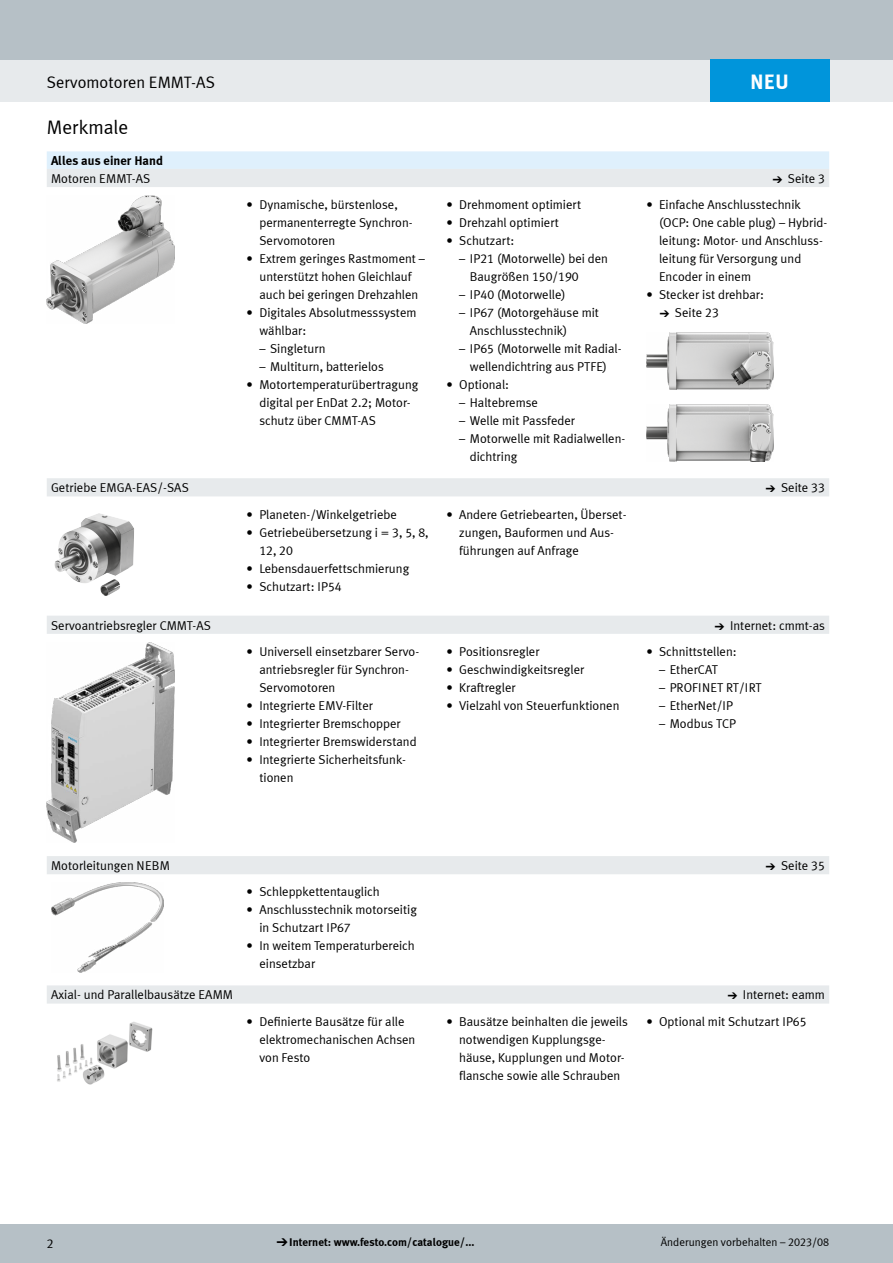
<style>
.page{position:relative;width:893px;height:1263px;background:#fff}
.page>*{position:absolute;margin:0;border:0;box-sizing:border-box;transform-origin:0 0}
.t1{font:700 21px "Meta Plus LF";color:#fff}
.t2{font:19.5px "Meta Plus LF";color:#000}
.t3{font:16.5px "Meta Plus LF";color:#000}
.t4{font:12.75px/18px "Meta Plus LF";color:#000}
.t5{font:700 12.75px "Meta Plus LF";color:#000}
.t6{font:700 11.25px "Meta Plus LF";color:#000}
.t7{font:11.25px "Meta Plus LF";color:#000}
.s1{font-family:"Meto Pict 182"}
.s2{font-family:"Meto Pict 182";font-weight:400}
</style>
<div class="page">
<div style="left:0;top:1225px;width:893px;height:38px;background:#b6c0c6"></div>
<div style="left:0;top:60px;width:893px;height:42px;background:#e7eaec"></div>
<div style="left:0;top:0;width:893px;height:60px;background:#b6c0c6"></div>
<svg style="left:47px;top:151px;width:782px;height:36px;background:#e3edf3"></svg>
<img style="left:47px;top:195px;width:127px;height:129px">
<img style="left:646px;top:332px;width:128px;height:57px">
<img style="left:646px;top:404px;width:128px;height:57px">
<div style="left:47px;top:478px;width:782px;height:18px;background:#e7eaec"></div>
<img style="left:54px;top:513px;width:80px;height:83px">
<div style="left:47px;top:616px;width:782px;height:18px;background:#e7eaec"></div>
<img style="left:47px;top:642px;width:127px;height:200px">
<div style="left:47px;top:856px;width:782px;height:18px;background:#e7eaec"></div>
<img style="left:51px;top:882px;width:113px;height:91px">
<div style="left:47px;top:985px;width:782px;height:18px;background:#e7eaec"></div>
<img style="left:57px;top:1022px;width:96px;height:63px">
<div style="left:710px;top:60px;width:119px;height:42px;background:#0095db"></div>
<h1 class="t1" style="left:750px;top:68px;width:40px">NEU</h1>
<p class="t3" style="left:47px;top:73px;width:170px">Servomotoren EMMT-AS</p>
<h2 class="t2" style="left:47px;top:116px;width:83px">Merkmale</h2>
<p class="t5" style="left:51px;top:152px;width:114px">Alles aus einer Hand</p>
<p class="t4" style="left:51px;top:169px;width:101px">Motoren EMMT-AS</p>
<p class="t4" style="left:772px;top:169px;width:54px"><span class="s1">a</span> Seite 3</p>
<p class="t4" style="left:259px;top:195px;width:155px;text-indent:-13px">• Dynamische, bürstenlose, permanenterregte Synchron-<br>Servomotoren</p>
<p class="t4" style="left:247px;top:249px;width:180px;text-align:center">• Extrem geringes Rastmoment – unterstützt hohen Gleichlauf auch bei geringen Drehzahlen</p>
<p class="t4" style="left:259px;top:303px;width:159px;text-indent:-13px">• Digitales Absolutmesssystem wählbar:</p>
<p class="t4" style="left:259px;top:339px;width:68px">– Singleturn</p>
<p class="t4" style="left:259px;top:357px;width:126px">– Multiturn, batterielos</p>
<p class="t4" style="left:259px;top:375px;width:161px;text-indent:-13px">• Motortemperaturübertragung digital per EnDat 2.2; Motor&shy;schutz über CMMT-AS</p>
<p class="t4" style="left:446px;top:195px;width:136px">• Drehmoment optimiert</p>
<p class="t4" style="left:446px;top:213px;width:114px">• Drehzahl optimiert</p>
<p class="t4" style="left:446px;top:231px;width:69px">• Schutzart:</p>
<p class="t4" style="left:470px;top:249px;width:140px;text-indent:-11px">– IP21 (Motorwelle) bei den<br>Baugrößen 150/190</p>
<p class="t4" style="left:459px;top:286px;width:108px">– IP40 (Motorwelle)</p>
<p class="t4" style="left:470px;top:304px;width:131px;text-indent:-11px">– IP67 (Motorgehäuse mit<br>Anschlusstechnik)</p>
<p class="t4" style="left:459px;top:340px;width:164px;text-align:center">– IP65 (Motorwelle mit Radial&shy;wellendichtring aus PTFE)</p>
<p class="t4" style="left:446px;top:376px;width:64px">• Optional:</p>
<p class="t4" style="left:459px;top:394px;width:80px">– Haltebremse</p>
<p class="t4" style="left:459px;top:412px;width:117px">– Welle mit Passfeder</p>
<p class="t4" style="left:470px;top:430px;width:157px;text-indent:-11px">– Motorwelle mit Radialwellen&shy;dichtring</p>
<p class="t4" style="left:659px;top:196px;width:170px;text-indent:-13px">• Einfache Anschlusstechnik (OCP: One cable plug) – Hybrid&shy;leitung: Motor- und Anschluss&shy;leitung für Versorgung und<br>Encoder in einem</p>
<p class="t4" style="left:659px;top:286px;width:106px;text-indent:-13px">• Stecker ist drehbar: <span class="s1">a</span> Seite 23</p>
<p class="t4" style="left:51px;top:478px;width:139px">Getriebe EMGA-EAS/-SAS</p>
<p class="t4" style="left:765px;top:478px;width:61px"><span class="s1">a</span> Seite 33</p>
<p class="t4" style="left:247px;top:505px;width:152px">• Planeten-/Winkelgetriebe</p>
<p class="t4" style="left:259px;top:523px;width:171px;text-indent:-13px">• Getriebeübersetzung i = 3, 5, 8,<br>12, 20</p>
<p class="t4" style="left:247px;top:559px;width:164px">• Lebensdauerfettschmierung</p>
<p class="t4" style="left:247px;top:577px;width:97px">• Schutzart: IP54</p>
<p class="t4" style="left:459px;top:505px;width:169px;text-indent:-13px">• Andere Getriebearten, Überset&shy;zungen, Bauformen und Aus&shy;führungen auf Anfrage</p>
<p class="t4" style="left:51px;top:616px;width:161px">Servoantriebsregler CMMT-AS</p>
<p class="t4" style="left:714px;top:616px;width:112px"><span class="s1">a</span> Internet: cmmt-as</p>
<p class="t4" style="left:259px;top:642px;width:161px;text-indent:-13px">• Universell einsetzbarer Servo&shy;antriebsregler für Synchron-<br>Servomotoren</p>
<p class="t4" style="left:247px;top:696px;width:128px">• Integrierte EMV-Filter</p>
<p class="t4" style="left:247px;top:714px;width:156px">• Integrierter Bremschopper</p>
<p class="t4" style="left:247px;top:732px;width:171px">• Integrierter Bremswiderstand</p>
<p class="t4" style="left:259px;top:750px;width:147px;text-indent:-13px">• Integrierte Sicherheitsfunk&shy;tionen</p>
<p class="t4" style="left:646px;top:642px;width:92px">• Schnittstellen:</p>
<p class="t4" style="left:659px;top:660px;width:60px">– EtherCAT</p>
<p class="t4" style="left:659px;top:678px;width:104px">– PROFINET RT/IRT</p>
<p class="t4" style="left:659px;top:696px;width:75px">– EtherNet/IP</p>
<p class="t4" style="left:659px;top:714px;width:78px">– Modbus TCP</p>
<p class="t4" style="left:446px;top:642px;width:95px">• Positionsregler</p>
<p class="t4" style="left:446px;top:660px;width:139px">• Geschwindigkeitsregler</p>
<p class="t4" style="left:446px;top:678px;width:71px">• Kraftregler</p>
<p class="t4" style="left:446px;top:696px;width:174px">• Vielzahl von Steuerfunktionen</p>
<p class="t4" style="left:51px;top:856px;width:120px">Motorleitungen NEBM</p>
<p class="t4" style="left:765px;top:856px;width:61px"><span class="s1">a</span> Seite 35</p>
<p class="t4" style="left:247px;top:883px;width:135px">• Schleppkettentauglich</p>
<p class="t4" style="left:259px;top:901px;width:159px;text-indent:-13px">• Anschlusstechnik motorseitig in Schutzart IP67</p>
<p class="t4" style="left:259px;top:937px;width:157px;text-indent:-13px">• In weitem Temperaturbereich einsetzbar</p>
<p class="t4" style="left:51px;top:985px;width:184px">Axial- und Parallelbausätze EAMM</p>
<p class="t4" style="left:727px;top:985px;width:99px"><span class="s1">a</span> Internet: eamm</p>
<p class="t4" style="left:259px;top:1012px;width:157px;text-indent:-13px">• Definierte Bausätze für alle elektromechanischen Achsen von Festo</p>
<p class="t4" style="left:459px;top:1012px;width:170px;text-indent:-13px">• Bausätze beinhalten die jeweils notwendigen Kupplungsge&shy;häuse, Kupplungen und Motor&shy;flansche sowie alle Schrauben</p>
<p class="t4" style="left:646px;top:1012px;width:162px">• Optional mit Schutzart IP65</p>
<p class="t4" style="left:47px;top:1234px;width:8px">2</p>
<p class="t6" style="left:276px;top:1235px;width:199px"><span class="s2">d</span>Internet: www.festo.com/catalogue/...</p>
<p class="t7" style="left:661px;top:1236px;width:170px">Änderungen vorbehalten – 2023/08</p>
</div>
